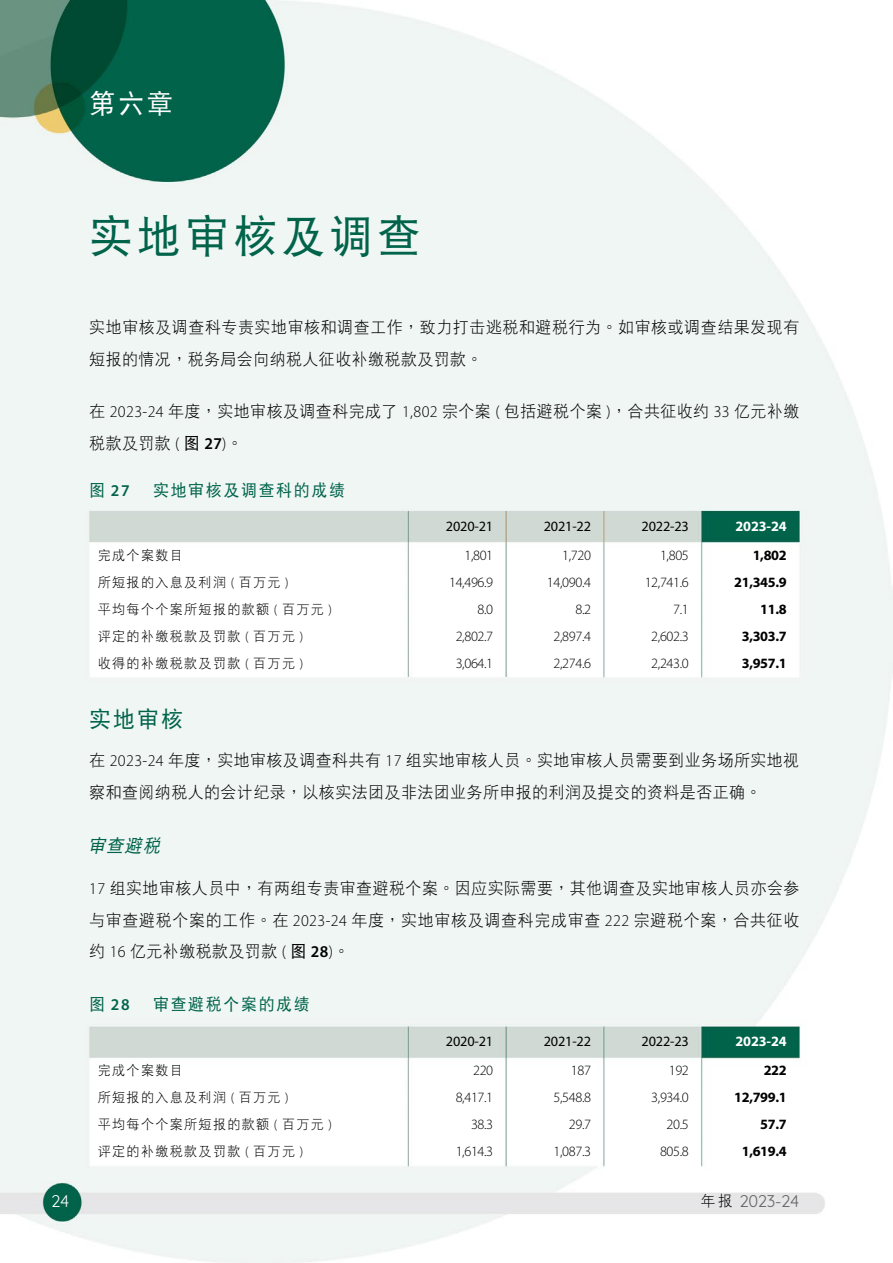
<style>
.page{position:relative;width:893px;height:1263px;background:#fff}
.page>*{position:absolute;margin:0;border:0;box-sizing:border-box;transform-origin:0 0}
.t1{font:45px "DF Hei GB5 HK W5";letter-spacing:.1em;color:#00634a}
.t2{font:27px "DF Hei GB5 HK W5";color:#fff}
.t3{font:22.5px "DF Hei GB5 HK W5";color:#00634a}
.t4{font:italic 18px "DF Hei GB5 HK W5";color:#00634a}
.t5{font:16.5px/31.5px "DF Hei GB5 HK W3";letter-spacing:.025em;color:#000}
.t6{font:16.5px "DF Hei GB5 HK W5";letter-spacing:.1em;color:#00634a}
.t7{font:16.5px "Quicksand";letter-spacing:-.02em;color:#656464}
.t8{font:600 16.5px "Myriad Pro";color:#00634a}
.t9{font:16.5px "Quicksand";color:#fff}
.t10{font:300 14.25px/27px "Myriad Pro";letter-spacing:-.025em;color:#000;text-align:right}
.t11{font:700 14.25px/27px "Myriad Pro";letter-spacing:-.025em;color:#000;text-align:right}
.t12{font:14.25px "Myriad Pro";letter-spacing:-.01em;color:#000}
.t13{font:700 14.25px "Myriad Pro";letter-spacing:-.01em;color:#fff}
.t14{font:13.5px/27px "DF Hei GB5 HK W3";letter-spacing:.1em;color:#000}
.s1{font-family:"Myriad Pro";font-weight:300}
.s2{font-family:"DF Hei GB5 HK W5"}
.s3{font-family:"Myriad Pro";font-weight:600}
.s4{font-family:"DF Hei GB5 HK W5";font-weight:400}
.s5{font-family:"DF Hei GB5 HK W3";font-size:15px;color:#000}
</style>
<div class="page">
<img style="left:0;top:0;width:893px;height:1263px">
<h2 class="t2" style="left:89px;top:88px;width:85px">第六章</h2>
<h1 class="t1" style="left:89px;top:212px;width:333px">實地審核及調查</h1>
<p class="t5" style="left:89px;top:311px;width:712px">實地審核及調查科專責實地審核和調查工作，致力打擊逃稅和避稅行為。如審核或調查結果發現有短報的情況，稅務局會向納稅人徵收補繳稅款及罰款。</p>
<p class="t5" style="left:89px;top:395px;width:712px">在 <span class="s1">2023-24</span> 年度，實地審核及調查科完成了 <span class="s1">1,802</span> 宗個案 <span class="s1">(</span> 包括避稅個案 <span class="s1">)</span>，合共徵收約 <span class="s1">33</span> 億元補繳稅款及罰款 <span class="s1">(</span> <span class="s2">圖</span> <span class="s3">27</span><span class="s1">)</span>。</p>
<p class="t8" style="left:89px;top:481px;width:42px"><span class="s4">圖</span> 27</p>
<p class="t6" style="left:153px;top:481px;width:194px">實地審核及調查科的成績</p>
<p class="t12" style="left:446px;top:518px;width:49px">2020-21</p>
<p class="t12" style="left:544px;top:518px;width:49px">2021-22</p>
<p class="t12" style="left:641px;top:518px;width:49px">2022-23</p>
<p class="t13" style="left:735px;top:518px;width:53px">2023-24</p>
<p class="t14" style="left:98px;top:541px;width:87px">完成個案數目</p>
<p class="t10" style="left:464px;top:542px;width:30px">1,801</p>
<p class="t10" style="left:562px;top:542px;width:30px">1,720</p>
<p class="t10" style="left:660px;top:542px;width:30px">1,805</p>
<p class="t11" style="left:753px;top:542px;width:35px">1,802</p>
<p class="t14" style="left:98px;top:568px;width:192px">所短報的入息及利潤 <span class="s1">(</span> 百萬元 <span class="s1">)</span></p>
<p class="t10" style="left:449px;top:569px;width:46px">14,496.9</p>
<p class="t10" style="left:547px;top:569px;width:46px">14,090.4</p>
<p class="t10" style="left:645px;top:569px;width:46px">12,741.6</p>
<p class="t11" style="left:734px;top:569px;width:54px">21,345.9</p>
<p class="t14" style="left:98px;top:595px;width:236px">平均每個個案所短報的款額 <span class="s1">(</span> 百萬元 <span class="s1">)</span></p>
<p class="t10" style="left:478px;top:596px;width:17px">8.0</p>
<p class="t10" style="left:575px;top:596px;width:17px">8.2</p>
<p class="t10" style="left:673px;top:596px;width:17px">7.1</p>
<p class="t11" style="left:760px;top:596px;width:28px">11.8</p>
<p class="t14" style="left:98px;top:622px;width:207px">評定的補繳稅款及罰款 <span class="s1">(</span> 百萬元 <span class="s1">)</span></p>
<p class="t10" style="left:456px;top:623px;width:39px">2,802.7</p>
<p class="t10" style="left:553px;top:623px;width:39px">2,897.4</p>
<p class="t10" style="left:651px;top:623px;width:39px">2,602.3</p>
<p class="t11" style="left:742px;top:623px;width:46px">3,303.7</p>
<p class="t14" style="left:98px;top:649px;width:207px">收得的補繳稅款及罰款 <span class="s1">(</span> 百萬元 <span class="s1">)</span></p>
<p class="t10" style="left:456px;top:650px;width:39px">3,064.1</p>
<p class="t10" style="left:553px;top:650px;width:39px">2,274.6</p>
<p class="t10" style="left:651px;top:650px;width:39px">2,243.0</p>
<p class="t11" style="left:742px;top:650px;width:46px">3,957.1</p>
<h3 class="t3" style="left:89px;top:707px;width:95px">實地審核</h3>
<p class="t5" style="left:89px;top:744px;width:711px">在 <span class="s1">2023-24</span> 年度，實地審核及調查科共有 <span class="s1">17</span> 組實地審核人員。實地審核人員需要到業務場所實地視察和查閱納稅人的會計紀錄，以核實法團及非法團業務所申報的利潤及提交的資料是否正確。</p>
<p class="t4" style="left:88px;top:835px;width:78px">審查避稅</p>
<p class="t5" style="left:89px;top:872px;width:712px;text-align:justify"><span class="s1">17</span> 組實地審核人員中，有兩組專責審查避稅個案。因應實際需要，其他調查及實地審核人員亦會參與審查避稅個案的工作。在 <span class="s1">2023-24</span> 年度，實地審核及調查科完成審查 <span class="s1">222</span> 宗避稅個案，合共徵收約 <span class="s1">16</span> 億元補繳稅款及罰款 <span class="s1">(</span> <span class="s2">圖</span> <span class="s3">28</span><span class="s1">)</span>。</p>
<p class="t8" style="left:89px;top:995px;width:42px"><span class="s4">圖</span> 28</p>
<p class="t6" style="left:153px;top:995px;width:158px">審查避稅個案的成績</p>
<p class="t12" style="left:446px;top:1034px;width:49px">2020-21</p>
<p class="t12" style="left:544px;top:1034px;width:49px">2021-22</p>
<p class="t12" style="left:641px;top:1034px;width:49px">2022-23</p>
<p class="t13" style="left:735px;top:1033px;width:53px">2023-24</p>
<p class="t14" style="left:98px;top:1056px;width:87px">完成個案數目</p>
<p class="t10" style="left:473px;top:1057px;width:22px">220</p>
<p class="t10" style="left:571px;top:1057px;width:22px">187</p>
<p class="t10" style="left:669px;top:1057px;width:22px">192</p>
<p class="t11" style="left:764px;top:1057px;width:25px">222</p>
<p class="t14" style="left:98px;top:1083px;width:236px">所短報的入息及利潤 <span class="s1">(</span> 百萬元 <span class="s1">)<br></span>平均每個個案所短報的款額 <span class="s1">(</span> 百萬元 <span class="s1">)</span>評定的補繳稅款及罰款 <span class="s1">(</span> 百萬元 <span class="s1">)</span></p>
<p class="t10" style="left:456px;top:1084px;width:39px">8,417.1<br>38.3<br>1,614.3</p>
<p class="t10" style="left:553px;top:1084px;width:39px">5,548.8<br>29.7<br>1,087.3</p>
<p class="t10" style="left:651px;top:1084px;width:39px">3,934.0<br>20.5<br>805.8</p>
<p class="t11" style="left:734px;top:1084px;width:54px">12,799.1<br>57.7<br>1,619.4</p>
<p class="t9" style="left:51px;top:1189px;width:20px">24</p>
<p class="t7" style="left:701px;top:1188px;width:100px"><span class="s5">年報</span> 2023-24</p>
</div>
